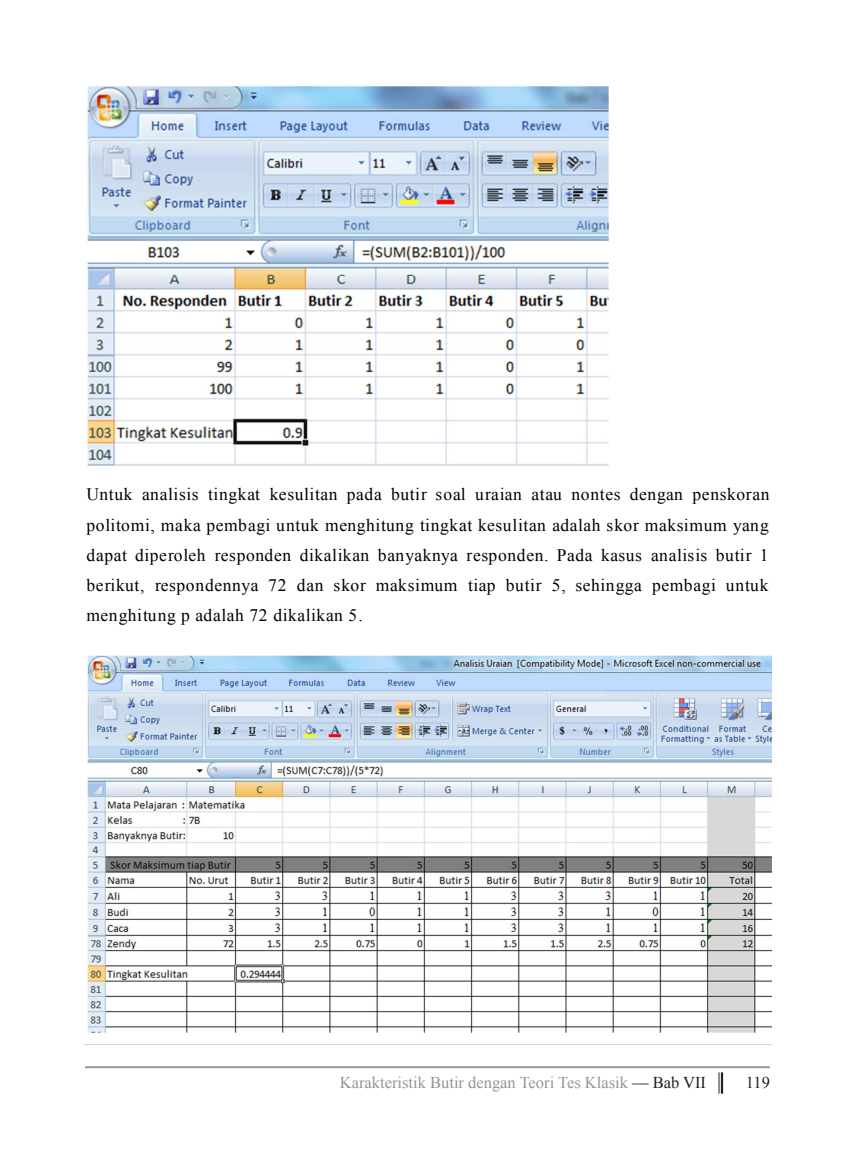
<style>
.page{position:relative;width:855px;height:1149px;background:#fff}
.page>*{position:absolute;margin:0;border:0;box-sizing:border-box;transform-origin:0 0}
.t1{font:17.55px/30.2px "Times New Roman";letter-spacing:.035em;color:#000;text-align:justify}
.t2{font:16.5px "Times New Roman";color:#939598}
.t3{font:16.5px "Times New Roman";color:#231f20}
.s1{color:#231f20}
</style>
<div class="page">
<hr style="left:721px;top:1071px;width:2px;height:22px;background:#231f20">
<svg style="left:718px;top:1072px;width:1px;height:21px"></svg>
<hr style="left:85px;top:1065px;width:685px;height:2px;background:#939598">
<hr style="left:84px;top:1043px;width:688px;height:1px;background:#d9d9d9">
<img style="left:88px;top:86px;width:520px;height:379px">
<img style="left:88px;top:655px;width:684px;height:377px">
<p class="t1" style="left:86px;top:479px;width:684px">Untuk analisis tingkat kesulitan pada butir soal uraian atau nontes dengan penskoran politomi, maka pembagi untuk menghitung tingkat kesulitan adalah skor maksimum yang dapat diperoleh responden dikalikan banyaknya responden. Pada kasus analisis butir 1 berikut, respondennya 72 dan skor maksimum tiap butir 5, sehingga pembagi untuk menghitung p adalah 72 dikalikan 5.</p>
<p class="t2" style="left:340px;top:1071px;width:368px">Karakteristik Butir dengan Teori Tes Klasik <span class="s1">— Bab VII</span></p>
<p class="t3" style="left:745px;top:1071px;width:26px">119</p>
</div>
